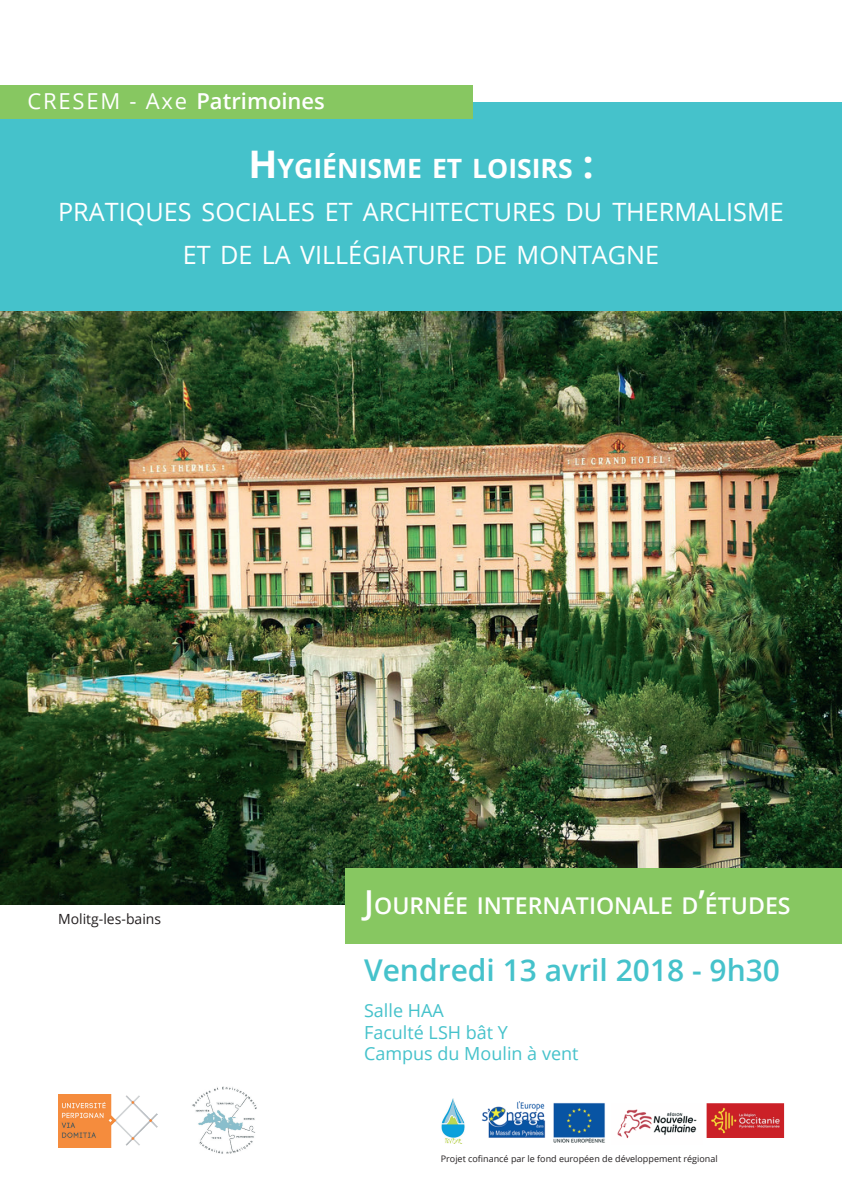
<style>
.page{position:relative;width:842px;height:1191px;background:#fff}
.page>*{position:absolute;margin:0;border:0;box-sizing:border-box;transform-origin:0 0}
.t1{font:600 30px "Open Sans";color:#45c2cb}
.t2{font:700 26.6px "Open Sans";color:#fff}
.t3{font:25.2px/43.2px "Open Sans";color:#fff;text-align:center}
.t4{font:600 23.1px "Open Sans";color:#fff}
.t5{font:600 22px "Open Sans";color:#fff}
.t6{font:18px "Open Sans";color:#45c2cb}
.t7{font:14px "Open Sans";color:#231f20}
.t8{font:9px "Open Sans";color:#231f20}
.s1{font-weight:400}
.s2{font-size:38px}
.s3{font-size:33px}
</style>
<div class="page">
<img style="left:0;top:311px;width:842px;height:593px">
<img style="left:58px;top:1094px;width:99px;height:53px">
<img style="left:192px;top:1086px;width:65px;height:68px">
<div style="left:0;top:102px;width:842px;height:209px;background:#45c2cb"></div>
<div style="left:0;top:86px;width:472px;height:33px;background:#87c761"></div>
<div style="left:346px;top:867px;width:496px;height:76px;background:#87c761"></div>
<img style="left:441px;top:1098px;width:24px;height:45px">
<img style="left:481px;top:1101px;width:304px;height:42px">
<p class="t5" style="left:28px;top:86px;width:299px"><span class="s1">CRESEM - Axe</span> Patrimoines</p>
<p class="t2" style="left:248px;top:149px;width:347px"><span class="s2">H</span>YGIÉNISME ET LOISIRS <span class="s2">:</span></p>
<p class="t3" style="left:58px;top:190px;width:727px">PRATIQUES SOCIALES ET ARCHITECTURES DU THERMALISME<br>ET DE LA VILLÉGIATURE DE MONTAGNE</p>
<p class="t7" style="left:58px;top:909px;width:105px">Molitg-les-bains</p>
<p class="t4" style="left:364px;top:890px;width:428px"><span class="s3">J</span>OURNÉE INTERNATIONALE D<span class="s3">’</span>ÉTUDES</p>
<p class="t1" style="left:364px;top:949px;width:417px">Vendredi 13 avril 2018 - 9h30</p>
<p class="t6" style="left:364px;top:998px;width:81px">Salle HAA</p>
<p class="t6" style="left:364px;top:1019px;width:145px">Faculté LSH bât Y</p>
<p class="t6" style="left:364px;top:1041px;width:216px">Campus du Moulin à vent</p>
<p class="t8" style="left:441px;top:1152px;width:278px">Projet cofinancé par le fond européen de développement régional</p>
</div>
